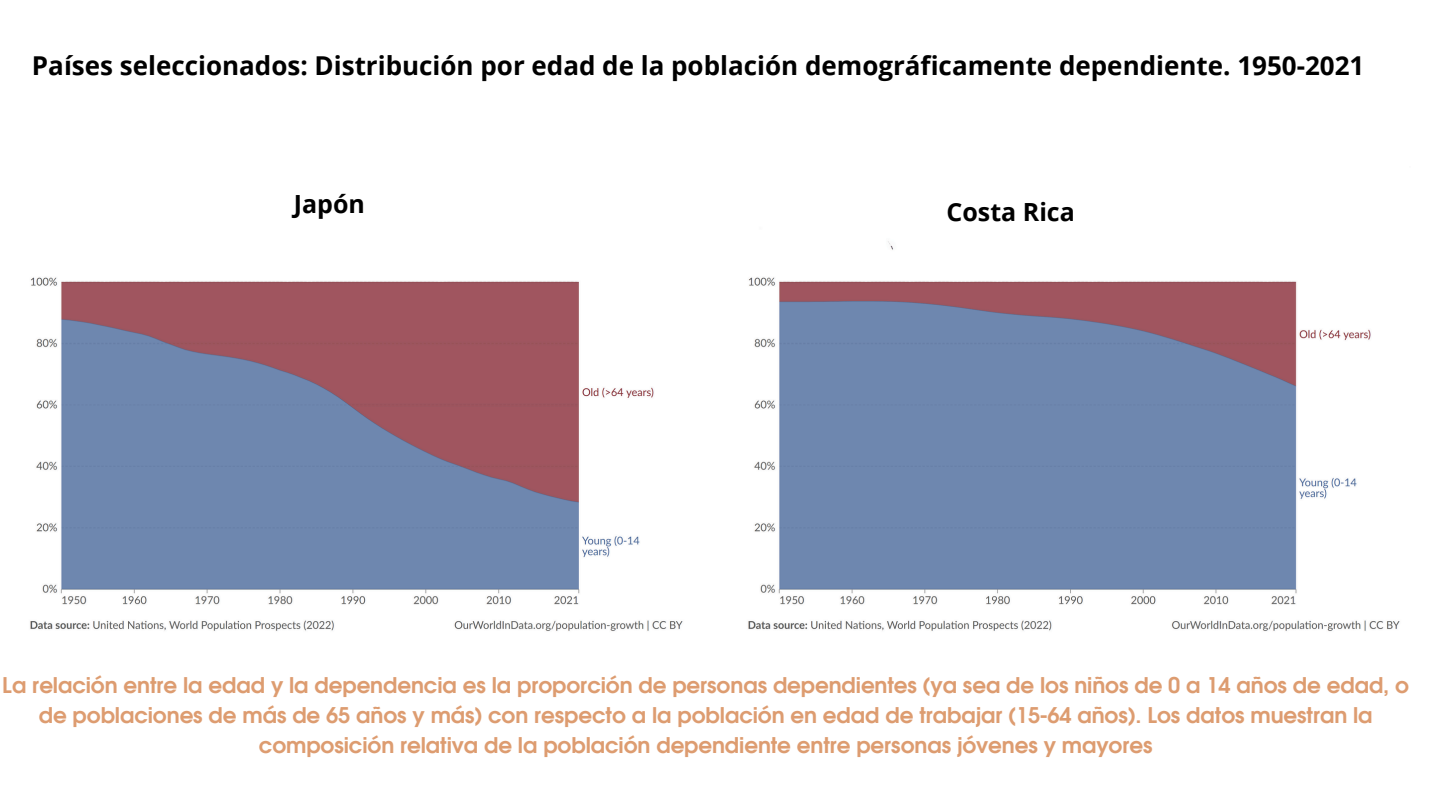
<style>
.page{position:relative;width:1440px;height:810px;background:#fff}
.page>*{position:absolute;margin:0;border:0;box-sizing:border-box;transform-origin:0 0}
.t1{font:700 26px "Open Sans";color:#000}
.t2{font:700 25px "Open Sans";color:#000}
.t3{font:700 21.7px/30px "Evolventa";letter-spacing:-.005em;color:#dd9c70;text-align:center}
</style>
<div class="page">
<img style="left:748px;top:241px;width:652px;height:390px">
<img style="left:30px;top:277px;width:653px;height:354px">
<h1 class="t1" style="left:32px;top:47px;width:1334px">Países seleccionados: Distribución por edad de la población demográficamente dependiente. 1950-2021</h1>
<p class="t2" style="left:294px;top:187px;width:73px">Japón</p>
<h1 class="t2" style="left:947px;top:194px;width:130px">Costa Rica</h1>
<p class="t3" style="left:2px;top:672px;width:1408px">La relación entre la edad y la dependencia es la proporción de personas dependientes (ya sea de los niños de 0 a 14 años de edad, o de poblaciones de más de 65 años y más) con respecto a la población en edad de trabajar (15-64 años). Los datos muestran la composición relativa de la población dependiente entre personas jóvenes y mayores</p>
</div>
